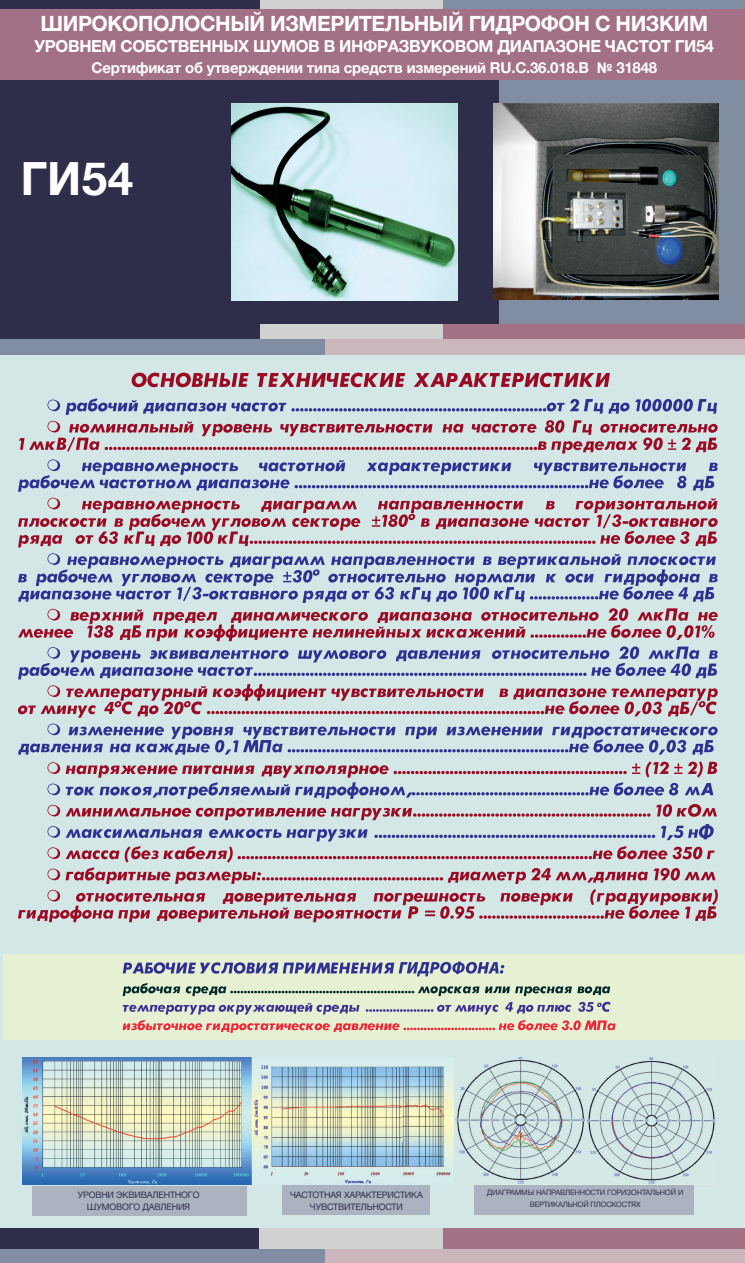
<style>
.page{position:relative;width:745px;height:1263px;background:#d3e8e6}
.page>*{position:absolute;margin:0;border:0;box-sizing:border-box;transform-origin:0 0}
.t1{font:700 45.75px "Helvetica Neue";color:#fff}
.t2{font:700 21px "Helvetica Neue";letter-spacing:-.02em;color:#fff}
.t3{font:700 16.5px "Helvetica Neue";letter-spacing:-.02em;color:#fff}
.t4{font:700 15px "Helvetica Neue";letter-spacing:-.015em;color:#fff}
.t5{font:9px/12px "Helvetica Neue Cyr";letter-spacing:-.02em;color:#2e2e4a;text-align:center}
.t6{font:7.5px/12px "Helvetica Neue Cyr";letter-spacing:-.02em;color:#2e2e4a;text-align:center}
</style>
<div class="page">
<div style="left:222px;top:1228px;width:221px;height:21px;background:#d0d1d1"></div>
<div style="left:0;top:1228px;width:259px;height:21px;background:#2e2e4a"></div>
<div style="left:0;top:1249px;width:325px;height:14px;background:#818da2"></div>
<div style="left:443px;top:1228px;width:302px;height:21px;background:#a37185"></div>
<div style="left:325px;top:1249px;width:420px;height:14px;background:#cbb6bc"></div>
<div style="left:4px;top:954px;width:741px;height:86px;background:#e6f1d3"></div>
<div style="left:222px;top:0;width:221px;height:9px;background:#d0d1d1"></div>
<div style="left:0;top:0;width:259px;height:9px;background:#2e2e4a"></div>
<div style="left:443px;top:0;width:302px;height:9px;background:#818da2"></div>
<div style="left:0;top:80px;width:500px;height:245px;background:#2e2e4a"></div>
<div style="left:500px;top:80px;width:245px;height:245px;background:#818da2"></div>
<div style="left:0;top:9px;width:745px;height:71px;background:#a37185"></div>
<div style="left:222px;top:325px;width:221px;height:14px;background:#d0d1d1"></div>
<div style="left:0;top:325px;width:259px;height:14px;background:#2e2e4a"></div>
<div style="left:0;top:339px;width:325px;height:16px;background:#818da2"></div>
<div style="left:443px;top:325px;width:302px;height:14px;background:#a37185"></div>
<div style="left:325px;top:339px;width:420px;height:16px;background:#cbb6bc"></div>
<img style="left:493px;top:103px;width:226px;height:196px">
<img style="left:232px;top:103px;width:225px;height:198px">
<svg style="left:18px;top:463px;width:700px;height:29px"></svg>
<svg style="left:19px;top:399px;width:699px;height:51px"></svg>
<svg style="left:47px;top:437px;width:670px;height:61px"></svg>
<svg style="left:18px;top:498px;width:700px;height:49px"></svg>
<svg style="left:47px;top:531px;width:670px;height:23px"></svg>
<svg style="left:18px;top:726px;width:700px;height:196px"></svg>
<svg style="left:115px;top:439px;width:590px;height:335px"></svg>
<svg style="left:18px;top:554px;width:700px;height:164px"></svg>
<svg style="left:132px;top:373px;width:478px;height:14px"></svg>
<svg style="left:123px;top:961px;width:381px;height:15px"></svg>
<svg style="left:123px;top:983px;width:487px;height:13px"></svg>
<svg style="left:123px;top:1002px;width:487px;height:12px"></svg>
<svg style="left:123px;top:1020px;width:492px;height:13px"></svg>
<img style="left:22px;top:1057px;width:694px;height:127px">
<img style="left:586px;top:1057px;width:1px;height:127px">
<div style="left:283px;top:1185px;width:147px;height:30px;background:#acb3c0"></div>
<div style="left:33px;top:1186px;width:214px;height:30px;background:#acb3c0"></div>
<div style="left:474px;top:1185px;width:220px;height:30px;background:#acb3c0"></div>
<h2 class="t2" style="left:41px;top:11px;width:669px">ШИРОКОПОЛОСНЫЙ ИЗМЕРИТЕЛЬНЫЙ ГИДРОФОН С НИЗКИМ</h2>
<h3 class="t3" style="left:35px;top:36px;width:681px">УРОВНЕМ СОБСТВЕННЫХ ШУМОВ В ИНФРАЗВУКОВОМ ДИАПАЗОНЕ ЧАСТОТ ГИ54</h3>
<h3 class="t4" style="left:92px;top:59px;width:567px">Сертификат об утверждении типа средств измерений RU.C.36.018.В № 31848</h3>
<h1 class="t1" style="left:20px;top:150px;width:115px">ГИ54</h1>
<p class="t5" style="left:78px;top:1189px;width:123px">УРОВНИ ЭКВИВАЛЕНТНОГО<br>ШУМОВОГО ДАВЛЕНИЯ</p>
<p class="t6" style="left:487px;top:1186px;width:198px">ДИАГРАММЫ НАПРАВЛЕННОСТИ ГОРИЗОНТАЛЬНОЙ И<br>ВЕРТИКАЛЬНОЙ ПЛОСКОСТЯХ</p>
<p class="t5" style="left:290px;top:1188px;width:134px">ЧАСТОТНАЯ ХАРАКТЕРИСТИКА<br>ЧУВСТВИТЕЛЬНОСТИ</p>
</div>
